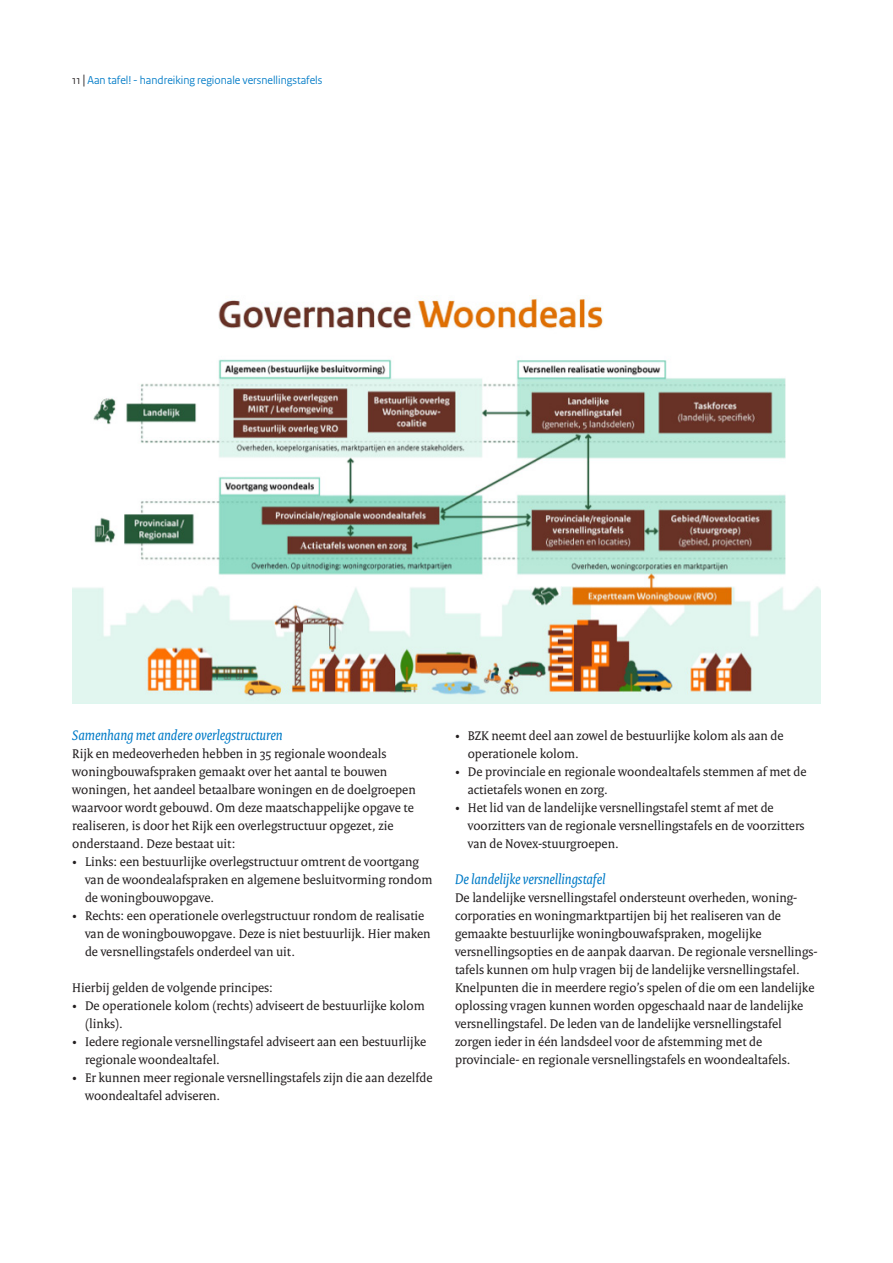
<style>
.page{position:relative;width:893px;height:1263px;background:#fff}
.page>*{position:absolute;margin:0;border:0;box-sizing:border-box;transform-origin:0 0}
.t1{font:italic 15px "Rijksoverheid Serif";color:#007bc7}
.t2{font:13.5px/18px "Rijksoverheid Serif";color:#231f20}
.t3{font:12px "Rijksoverheid Sans Heading";color:#007bc7}
.s1{color:#231f20}
.s2{font-size:14.25px;color:#231f20}
</style>
<div class="page">
<img style="left:72px;top:295px;width:749px;height:409px">
<p class="t3" style="left:72px;top:73px;width:252px"><span class="s1">11</span> <span class="s2">|</span> Aan tafel! - handreiking regionale versnellingstafels</p>
<p class="t1" style="left:72px;top:726px;width:212px">Samenhang met andere overlegstructuren</p>
<p class="t2" style="left:72px;top:744px;width:345px">Rijk en medeoverheden hebben in 35 regionale woondeals woningbouwafspraken gemaakt over het aantal te bouwen woningen, het aandeel betaalbare woningen en de doelgroepen waarvoor wordt gebouwd. Om deze maatschappelijke opgave te realiseren, is door het Rijk een overlegstructuur opgezet, zie onderstaand. Deze bestaat uit:</p>
<p class="t2" style="left:85px;top:852px;width:349px;text-indent:-13px">• Links: een bestuurlijke overlegstructuur omtrent de voortgang van de woondealafspraken en algemene besluitvorming rondom de woningbouwopgave.</p>
<p class="t2" style="left:85px;top:906px;width:347px;text-indent:-13px">• Rechts: een operationele overlegstructuur rondom de realisatie van de woningbouwopgave. Deze is niet bestuurlijk. Hier maken de versnellingstafels onderdeel van uit.</p>
<p class="t2" style="left:72px;top:978px;width:202px">Hierbij gelden de volgende principes:</p>
<p class="t2" style="left:85px;top:996px;width:341px;text-indent:-13px">• De operationele kolom (rechts) adviseert de bestuurlijke kolom (links).</p>
<p class="t2" style="left:85px;top:1032px;width:343px;text-indent:-13px">• Iedere regionale versnellingstafel adviseert aan een bestuurlijke regionale woondealtafel.</p>
<p class="t2" style="left:85px;top:1068px;width:349px;text-indent:-13px">• Er kunnen meer regionale versnellingstafels zijn die aan dezelfde woondealtafel adviseren.</p>
<p class="t2" style="left:468px;top:726px;width:317px;text-indent:-13px">• BZK neemt deel aan zowel de bestuurlijke kolom als aan de operationele kolom.</p>
<p class="t2" style="left:468px;top:762px;width:340px;text-indent:-13px">• De provinciale en regionale woondealtafels stemmen af met de actietafels wonen en zorg.</p>
<p class="t2" style="left:468px;top:798px;width:338px;text-indent:-13px">• Het lid van de landelijke versnellingstafel stemt af met de voorzitters van de regionale versnellingstafels en de voorzitters van de Novex-stuurgroepen.</p>
<p class="t1" style="left:455px;top:870px;width:152px">De landelijke versnellingstafel</p>
<p class="t2" style="left:455px;top:888px;width:364px">De landelijke versnellingstafel ondersteunt overheden, woning&shy;corporaties en woningmarktpartijen bij het realiseren van de gemaakte bestuurlijke woningbouwafspraken, mogelijke versnellingsopties en de aanpak daarvan. De regionale versnellings&shy;tafels kunnen om hulp vragen bij de landelijke versnellingstafel.<br>Knelpunten die in meerdere regio’s spelen of die om een landelijke oplossing vragen kunnen worden opgeschaald naar de landelijke versnellingstafel. De leden van de landelijke versnellingstafel zorgen ieder in één landsdeel voor de afstemming met de provinciale- en regionale versnellingstafels en woondealtafels.</p>
</div>
